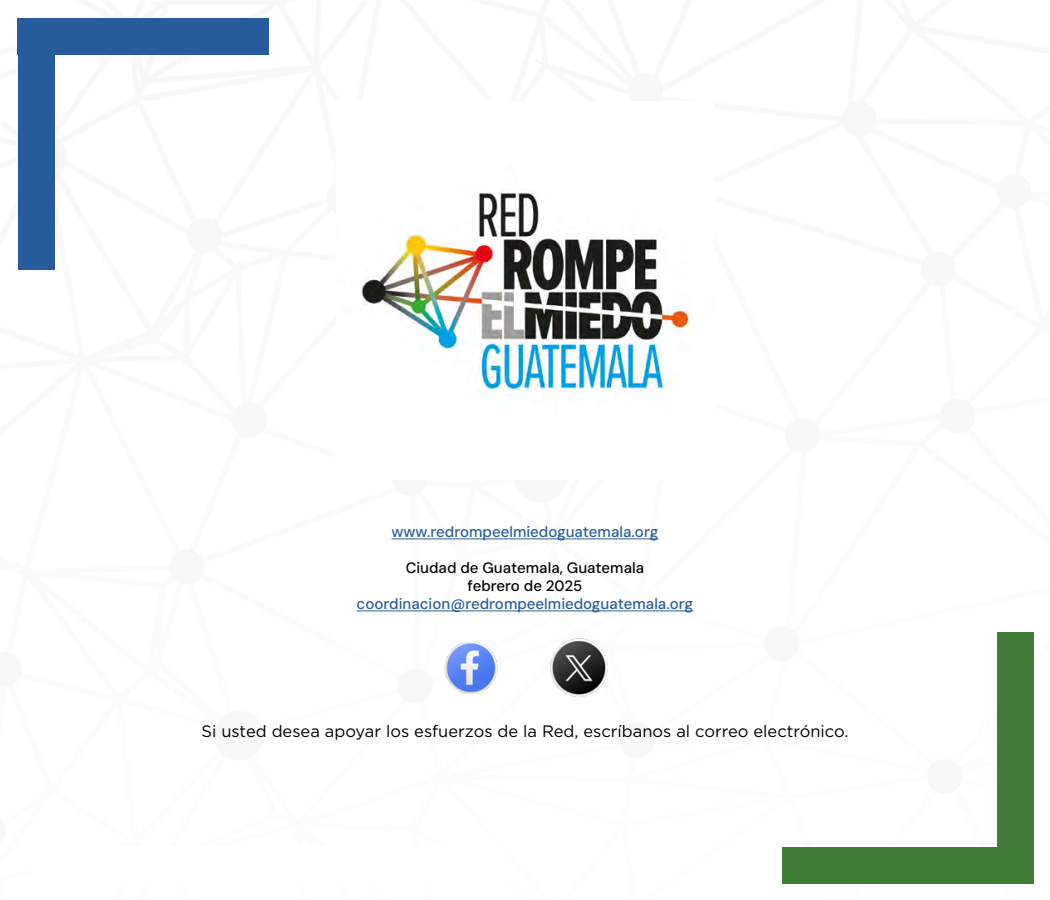
<style>
.page{position:relative;width:1050px;height:900px;background:#fff}
.page>*{position:absolute;margin:0;border:0;box-sizing:border-box;transform-origin:0 0}
.t1{font:16.5px "Gotham";color:#000}
.t2{font:15px "DM Sans 9 pt";color:#275b9b}
.t3{font:15px/18px "DM Sans 9 pt";color:#000;text-align:center}
</style>
<div class="page">
<div style="left:18px;top:18px;width:251px;height:37px;background:#275b9b"></div>
<div style="left:18px;top:18px;width:37px;height:251px;background:#275b9b"></div>
<div style="left:783px;top:847px;width:251px;height:37px;background:#3f7c35"></div>
<div style="left:997px;top:632px;width:37px;height:252px;background:#3f7c35"></div>
<img style="left:361px;top:193px;width:335px;height:206px">
<hr style="left:391px;top:539px;width:268px;height:1px;background:#275b9b">
<hr style="left:357px;top:611px;width:336px;height:1px;background:#275b9b">
<img style="left:444px;top:641px;width:54px;height:53px">
<img style="left:550px;top:638px;width:58px;height:59px">
<p class="t2" style="left:391px;top:523px;width:269px">www.redrompeelmiedoguatemala.org</p>
<p class="t3" style="left:406px;top:559px;width:240px">Ciudad de Guatemala, Guatemala febrero de 2025</p>
<p class="t2" style="left:357px;top:595px;width:338px">coordinacion@redrompeelmiedoguatemala.org</p>
<p class="t1" style="left:202px;top:721px;width:648px">Si usted desea apoyar los esfuerzos de la Red, escríbanos al correo electrónico.</p>
</div>
